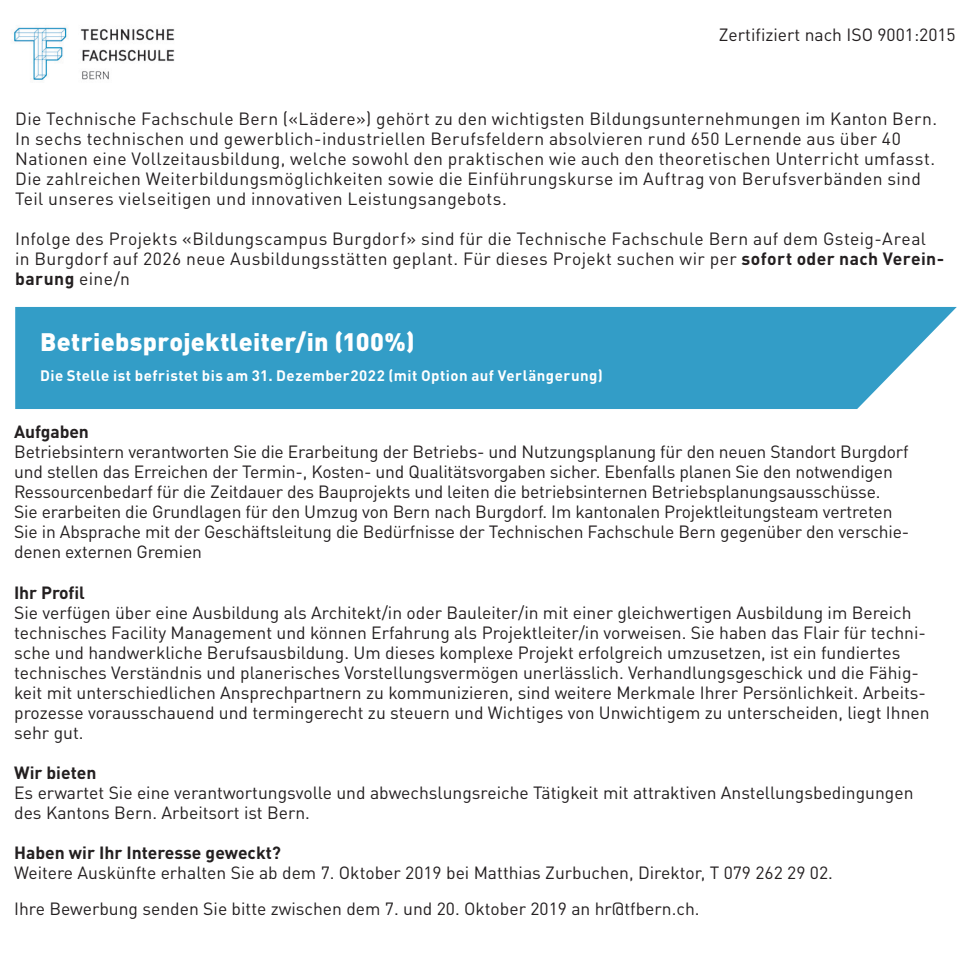
<style>
.page{position:relative;width:971px;height:957px;background:#fff}
.page>*{position:absolute;margin:0;border:0;box-sizing:border-box;transform-origin:0 0}
.Haupttitel{font:900 25px "DINOT";letter-spacing:.015em;color:#fff}
.Grundtext_mit_ZA__1m{font:17.5px/20px "DINOT";color:#231f20}
.Grundtext_mit_ZA__1m-2{font:17.5px/20px "DINOT";letter-spacing:.02em;color:#231f20}
.Absender{font:17.5px "DINOT";color:#231f20}
.Grundtext_Einzug{font:700 17.5px "DINOT";letter-spacing:-.01em;color:#231f20}
.Untertitel{font:700 17.5px "DINOT";letter-spacing:-.005em;color:#231f20}
.Haupttitel-2{font:700 15px "DINOT";letter-spacing:.035em;color:#fff}
.s1{font-weight:700}
</style>
<div class="page">
<div style="left:15px;top:307px;width:942px;height:102px;background:#339dc7"></div>
<img style="left:14px;top:27px;width:161px;height:53px">
<p class="Absender" style="left:719px;top:24px;width:238px">Zertifiziert nach ISO 9001:2015</p>
<p class="Grundtext_mit_ZA__1m-2" style="left:15px;top:108px;width:923px">Die Technische Fachschule Bern («Lädere») gehört zu den wichtigsten Bildungsunternehmungen im Kanton Bern.<br>In sechs technischen und gewerblich-industriellen Berufsfeldern absolvieren rund 650 Lernende aus über 40<br>Nationen eine Vollzeitausbildung, welche sowohl den praktischen wie auch den theoretischen Unterricht umfasst.<br>Die zahlreichen Weiterbildungsmöglichkeiten sowie die Einführungskurse im Auftrag von Berufsverbänden sind Teil unseres vielseitigen und innovativen Leistungsangebots.</p>
<p class="Grundtext_mit_ZA__1m-2" style="left:15px;top:228px;width:930px">Infolge des Projekts «Bildungscampus Burgdorf» sind für die Technische Fachschule Bern auf dem Gsteig-Areal in Burgdorf auf 2026 neue Ausbildungsstätten geplant. Für dieses Projekt suchen wir per <span class="s1">sofort oder nach Verein&shy;barung</span> eine/n</p>
<p class="Haupttitel" style="left:40px;top:325px;width:376px">Betriebsprojektleiter/in (100%)</p>
<p class="Haupttitel-2" style="left:40px;top:366px;width:564px">Die Stelle ist befristet bis am 31. Dezember2022 (mit Option auf Verlängerung)</p>
<p class="Untertitel" style="left:14px;top:420px;width:76px">Aufgaben</p>
<p class="Grundtext_mit_ZA__1m" style="left:14px;top:441px;width:896px">Betriebsintern verantworten Sie die Erarbeitung der Betriebs- und Nutzungsplanung für den neuen Standort Burgdorf</p>
<p class="Grundtext_mit_ZA__1m" style="left:14px;top:461px;width:880px">und stellen das Erreichen der Termin-, Kosten- und Qualitätsvorgaben sicher. Ebenfalls planen Sie den notwendigen<br>Ressourcenbedarf für die Zeitdauer des Bauprojekts und leiten die betriebsinternen Betriebsplanungsausschüsse.</p>
<p class="Grundtext_mit_ZA__1m" style="left:14px;top:501px;width:880px">Sie erarbeiten die Grundlagen für den Umzug von Bern nach Burgdorf. Im kantonalen Projektleitungsteam vertreten</p>
<p class="Grundtext_mit_ZA__1m" style="left:14px;top:521px;width:897px">Sie in Absprache mit der Geschäftsleitung die Bedürfnisse der Technischen Fachschule Bern gegenüber den verschie&shy;denen externen Gremien</p>
<p class="Grundtext_Einzug" style="left:14px;top:581px;width:72px">Ihr Profil</p>
<p class="Grundtext_mit_ZA__1m" style="left:14px;top:602px;width:917px">Sie verfügen über eine Ausbildung als Architekt/in oder Bauleiter/in mit einer gleichwertigen Ausbildung im Bereich technisches Facility Management und können Erfahrung als Projektleiter/in vorweisen. Sie haben das Flair für techni&shy;sche und handwerkliche Berufsausbildung. Um dieses komplexe Projekt erfolgreich umzusetzen, ist ein fundiertes technisches Verständnis und planerisches Vorstellungsvermögen unerlässlich. Verhandlungsgeschick und die Fähig&shy;keit mit unterschiedlichen Ansprechpartnern zu kommunizieren, sind weitere Merkmale Ihrer Persönlichkeit. Arbeits&shy;prozesse vorausschauend und termingerecht zu steuern und Wichtiges von Unwichtigem zu unterscheiden, liegt Ihnen sehr gut.</p>
<p class="Grundtext_Einzug" style="left:14px;top:761px;width:84px">Wir bieten</p>
<p class="Grundtext_mit_ZA__1m" style="left:14px;top:782px;width:901px">Es erwartet Sie eine verantwortungsvolle und abwechslungsreiche Tätigkeit mit attraktiven Anstellungsbedingungen des Kantons Bern. Arbeitsort ist Bern.</p>
<p class="Grundtext_mit_ZA__1m" style="left:14px;top:842px;width:820px"><span class="s1">Haben wir Ihr Interesse geweckt?<br></span>Weitere Auskünfte erhalten Sie ab dem 7. Oktober 2019 bei Matthias Zurbuchen, Direktor, T 079 262 29 02.</p>
<p class="Grundtext_mit_ZA__1m" style="left:14px;top:898px;width:687px">Ihre Bewerbung senden Sie bitte zwischen dem 7. und 20. Oktober 2019 an hr@tfbern.ch.</p>
</div>
